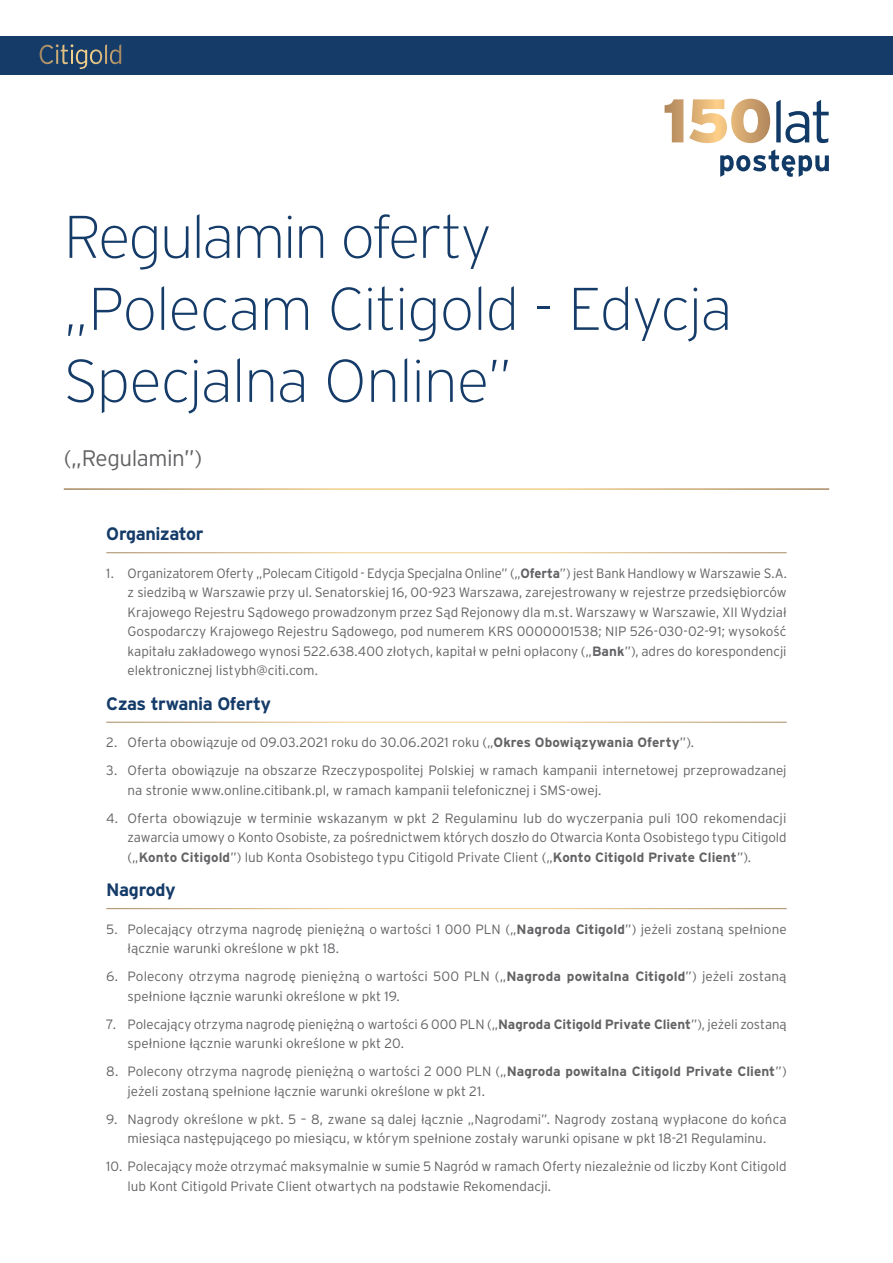
<style>
.page{position:relative;width:893px;height:1263px;background:#fff}
.page>*{position:absolute;margin:0;border:0;box-sizing:border-box;transform-origin:0 0}
.t1{font:300 expanded 60px/72px "Interstate Pl";letter-spacing:-.02em;color:#153b69}
.t2{font:300 22.5px "Interstate Pl";letter-spacing:-.025em;color:#636366}
.t3{font:700 18px "Interstate Pl";letter-spacing:-.025em;color:#153b69}
.t4{font:300 13.5px/19.5px "Interstate Pl";color:#636366}
.s1{font-weight:700}
</style>
<div class="page">
<div style="left:0;top:37px;width:893px;height:38px;background:#153b69"></div>
<svg style="left:40px;top:44px;width:81px;height:25px"></svg>
<svg style="left:665px;top:99px;width:18px;height:43px"></svg>
<svg style="left:689px;top:99px;width:81px;height:44px"></svg>
<svg style="left:776px;top:100px;width:53px;height:43px"></svg>
<svg style="left:720px;top:149px;width:109px;height:28px"></svg>
<h1 class="t1" style="left:64px;top:201px;width:670px">Regulamin oferty „Polecam Citigold - Edycja<br>Specjalna Online”</h1>
<h2 class="t2" style="left:64px;top:445px;width:140px">(„Regulamin”)</h2>
<h3 class="t3" style="left:106px;top:524px;width:99px">Organizator</h3>
<p class="t4" style="left:128px;top:563px;width:661px;text-align:justify;text-indent:-21px">1. Organizatorem Oferty „Polecam Citigold - Edycja Specjalna Online” („<span class="s1">Oferta</span>”) jest Bank Handlowy w Warszawie S.A. z siedzibą w Warszawie przy ul. Senatorskiej 16, 00-923 Warszawa, zarejestrowany w rejestrze przedsiębiorców Krajowego Rejestru Sądowego prowadzonym przez Sąd Rejonowy dla m.st. Warszawy w Warszawie, XII Wydział Gospodarczy Krajowego Rejestru Sądowego, pod numerem KRS 0000001538; NIP 526-030-02-91; wysokość kapitału zakładowego wynosi 522.638.400 złotych, kapitał w pełni opłacony („<span class="s1">Bank</span>”), adres do korespondencji elektronicznej listybh@citi.com.</p>
<h3 class="t3" style="left:106px;top:693px;width:166px">Czas trwania Oferty</h3>
<p class="t4" style="left:106px;top:733px;width:589px">2. Oferta obowiązuje od 09.03.2021 roku do 30.06.2021 roku („<span class="s1">Okres Obowiązywania Oferty</span>”).</p>
<p class="t4" style="left:128px;top:761px;width:661px;text-indent:-21px">3. Oferta obowiązuje na obszarze Rzeczypospolitej Polskiej w ramach kampanii internetowej przeprowadzanej na stronie www.online.citibank.pl, w ramach kampanii telefonicznej i SMS-owej.</p>
<p class="t4" style="left:128px;top:808px;width:661px;text-align:justify;text-indent:-21px">4. Oferta obowiązuje w terminie wskazanym w pkt 2 Regulaminu lub do wyczerpania puli 100 rekomendacji zawarcia umowy o Konto Osobiste, za pośrednictwem których doszło do Otwarcia Konta Osobistego typu Citigold („<span class="s1">Konto Citigold</span>”) lub Konta Osobistego typu Citigold Private Client („<span class="s1">Konto Citigold Private Client</span>”).</p>
<h3 class="t3" style="left:106px;top:880px;width:71px">Nagrody</h3>
<p class="t4" style="left:128px;top:919px;width:661px;text-indent:-21px">5. Polecający otrzyma nagrodę pieniężną o wartości 1 000 PLN („<span class="s1">Nagroda Citigold</span>”) jeżeli zostaną spełnione łącznie warunki określone w pkt 18.</p>
<p class="t4" style="left:128px;top:967px;width:660px;text-indent:-21px">6. Polecony otrzyma nagrodę pieniężną o wartości 500 PLN („<span class="s1">Nagroda powitalna Citigold</span>”) jeżeli zostaną spełnione łącznie warunki określone w pkt 19.</p>
<p class="t4" style="left:128px;top:1014px;width:661px;text-indent:-21px">7. Polecający otrzyma nagrodę pieniężną o wartości 6 000 PLN („<span class="s1">Nagroda Citigold Private Client</span>”), jeżeli zostaną spełnione łącznie warunki określone w pkt 20.</p>
<p class="t4" style="left:128px;top:1062px;width:661px;text-indent:-21px">8. Polecony otrzyma nagrodę pieniężną o wartości 2 000 PLN („<span class="s1">Nagroda powitalna Citigold Private Client</span>”) jeżeli zostaną spełnione łącznie warunki określone w pkt 21.</p>
<p class="t4" style="left:106px;top:1109px;width:682px;text-align:center">9. Nagrody określone w pkt. 5 – 8, zwane są dalej łącznie „Nagrodami”. Nagrody zostaną wypłacone do końca miesiąca następującego po miesiącu, w którym spełnione zostały warunki opisane w pkt 18-21 Regulaminu.</p>
<p class="t4" style="left:128px;top:1157px;width:661px;text-indent:-21px">10. Polecający może otrzymać maksymalnie w sumie 5 Nagród w ramach Oferty niezależnie od liczby Kont Citigold lub Kont Citigold Private Client otwartych na podstawie Rekomendacji.</p>
</div>
